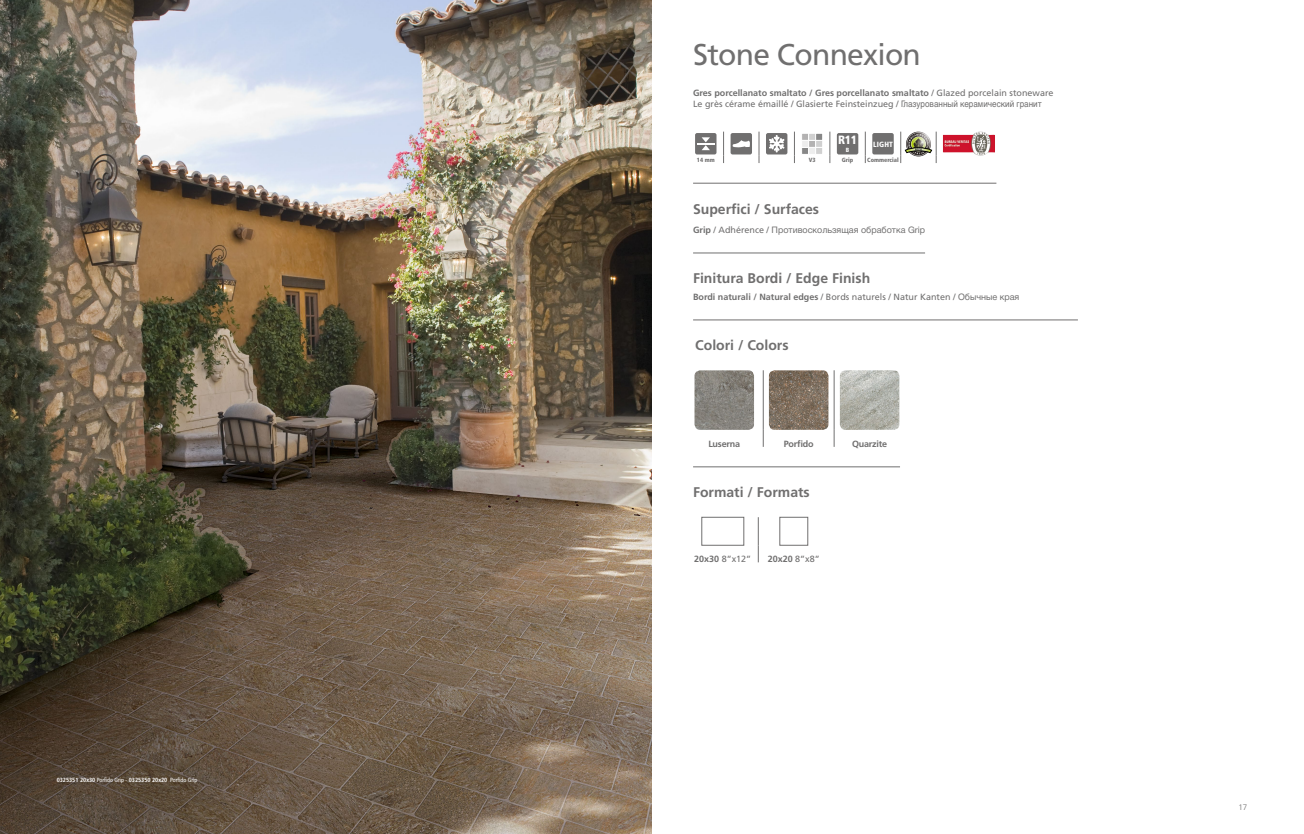
<style>
.page{position:relative;width:1304px;height:834px;background:#fff}
.page>*{position:absolute;margin:0;border:0;box-sizing:border-box;transform-origin:0 0}
.t1{font:30px "Frutiger LT Std";letter-spacing:-.025em;color:#706f6f}
.t2{font:700 14px "Frutiger LT Std";color:#706f6f}
.t3{font:900 condensed 12px "Frutiger LT Std";color:#fff}
.t4{font:9px/10.8px "Frutiger LT Std";color:#706f6f}
.t5{font:9px "Helvetica Neue LTCYR";color:#706f6f}
.t6{font:700 9px "Frutiger LT Std";letter-spacing:-.025em;color:#706f6f}
.t7{font:300 8px "Frutiger LT Std";color:#706f6f}
.t8{font:900 condensed 7.5px "Frutiger LT Std";letter-spacing:.015em;color:#fff}
.t9{font:700 condensed 6px "Frutiger LT Std";color:#fff}
.t10{font:900 condensed 6px "Frutiger LT Std";color:#706f6f}
.t11{font:900 condensed 6px "Frutiger LT Std";color:#fff}
.s1{font-weight:700}
.s2{font-family:"Helvetica Cyr Upright"}
.s3{font-family:"Frutiger LT Std";font-weight:700}
.s4{font-family:"Frutiger LT Std"}
.s5{font-family:"Helvetica Neue LTCYR"}
.s6{font-weight:400}
</style>
<div class="page">
<hr style="left:763px;top:370px;width:1px;height:60px;background:#706f6f">
<svg style="left:763px;top:430px;width:1px;height:17px"></svg>
<hr style="left:834px;top:370px;width:1px;height:60px;background:#706f6f">
<svg style="left:834px;top:430px;width:1px;height:17px"></svg>
<img style="left:694px;top:370px;width:60px;height:60px">
<img style="left:769px;top:370px;width:59px;height:60px">
<img style="left:840px;top:370px;width:59px;height:60px">
<svg style="left:758px;top:517px;width:1px;height:45px"></svg>
<div style="left:702px;top:517px;width:42px;height:28px;border:1px solid #706f6f"></div>
<div style="left:780px;top:517px;width:28px;height:28px;border:1px solid #706f6f"></div>
<hr style="left:693px;top:183px;width:303px;height:1px;background:#706f6f">
<hr style="left:693px;top:253px;width:232px;height:1px;background:#706f6f">
<hr style="left:693px;top:320px;width:385px;height:1px;background:#706f6f">
<hr style="left:693px;top:466px;width:207px;height:1px;background:#706f6f">
<svg style="left:723px;top:132px;width:1px;height:31px"></svg>
<svg style="left:759px;top:132px;width:1px;height:31px"></svg>
<svg style="left:794px;top:132px;width:1px;height:31px"></svg>
<svg style="left:830px;top:132px;width:1px;height:31px"></svg>
<svg style="left:865px;top:132px;width:1px;height:31px"></svg>
<div style="left:695px;top:133px;width:21px;height:21px;background:#706f6f;border-radius:2px"></div>
<svg style="left:697px;top:137px;width:17px;height:13px"></svg>
<div style="left:731px;top:133px;width:21px;height:21px;background:#706f6f;border-radius:2px"></div>
<svg style="left:732px;top:140px;width:18px;height:7px"></svg>
<div style="left:766px;top:133px;width:21px;height:21px;background:#706f6f;border-radius:2px"></div>
<svg style="left:769px;top:135px;width:15px;height:17px"></svg>
<div style="left:801px;top:147px;width:8px;height:8px;background:#878787;border:1px solid #fff"></div>
<div style="left:801px;top:140px;width:8px;height:8px;background:#ededed;border:1px solid #fff"></div>
<div style="left:801px;top:133px;width:8px;height:8px;background:#b3b2b2;border:1px solid #fff"></div>
<div style="left:808px;top:147px;width:8px;height:8px;background:#ededed;border:1px solid #fff"></div>
<div style="left:808px;top:140px;width:8px;height:8px;background:#b3b2b2;border:1px solid #fff"></div>
<div style="left:808px;top:133px;width:8px;height:8px;background:#d0d0d0;border:1px solid #fff"></div>
<div style="left:815px;top:147px;width:8px;height:8px;background:#d0d0d0;border:1px solid #fff"></div>
<div style="left:815px;top:140px;width:8px;height:8px;background:#d0d0d0;border:1px solid #fff"></div>
<div style="left:815px;top:133px;width:8px;height:8px;background:#878787;border:1px solid #fff"></div>
<div style="left:837px;top:133px;width:21px;height:21px;background:#706f6f;border-radius:2px"></div>
<div style="left:872px;top:133px;width:22px;height:21px;background:#706f6f;border-radius:2px"></div>
<svg style="left:901px;top:132px;width:36px;height:31px"></svg>
<img style="left:942px;top:132px;width:53px;height:24px">
<img style="left:0;top:0;width:652px;height:833px">
<h1 class="t1" style="left:693px;top:37px;width:229px">Stone Connexion</h1>
<p class="t4" style="left:693px;top:87px;width:362px"><span class="s1">Gres porcellanato smaltato / Gres porcellanato smaltato</span> / Glazed porcelain stoneware<br>Le grès cérame émaillé / Glasierte Feinsteinzueg / <span class="s2">Глaзурoвaнный керaмический грaнит</span></p>
<h3 class="t3" style="left:838px;top:133px;width:21px">R11</h3>
<p class="t11" style="left:846px;top:146px;width:5px">B</p>
<p class="t8" style="left:873px;top:139px;width:21px">LIGHT</p>
<p class="t10" style="left:697px;top:156px;width:19px">14 mm</p>
<p class="t10" style="left:809px;top:156px;width:8px">V3</p>
<p class="t10" style="left:842px;top:156px;width:13px">Grip</p>
<p class="t10" style="left:867px;top:156px;width:33px">Commercial</p>
<h2 class="t2" style="left:693px;top:200px;width:128px">Superfici / Surfaces</h2>
<p class="t5" style="left:693px;top:225px;width:234px"><span class="s3">Grip</span> <span class="s4">/ Adhérence /</span> Противоскользящая обработка Grip</p>
<h2 class="t2" style="left:693px;top:270px;width:179px">Finitura Bordi / Edge Finish</h2>
<p class="t4" style="left:693px;top:291px;width:328px"><span class="s1">Bordi naturali / Natural edges</span> / Bords naturels / Natur Kanten / <span class="s5">Обычные края</span></p>
<h2 class="t2" style="left:695px;top:337px;width:95px">Colori / Colors</h2>
<p class="t6" style="left:708px;top:438px;width:33px">Luserna</p>
<p class="t6" style="left:784px;top:438px;width:31px">Porfido</p>
<p class="t6" style="left:852px;top:438px;width:36px">Quarzite</p>
<h2 class="t2" style="left:693px;top:484px;width:118px">Formati / Formats</h2>
<p class="t4" style="left:694px;top:553px;width:59px"><span class="s1">20x30</span> 8”x12”</p>
<p class="t6" style="left:768px;top:554px;width:54px">20x20 <span class="s6">8”x8”</span></p>
<p class="t9" style="left:57px;top:775px;width:142px">0325351 20x30 <span class="s6">Porfido Grip -</span> 0325350 20x20 <span class="s6">Porfido Grip</span></p>
<p class="t7" style="left:57px;top:802px;width:10px">16</p>
<p class="t7" style="left:1238px;top:802px;width:10px">17</p>
</div>
